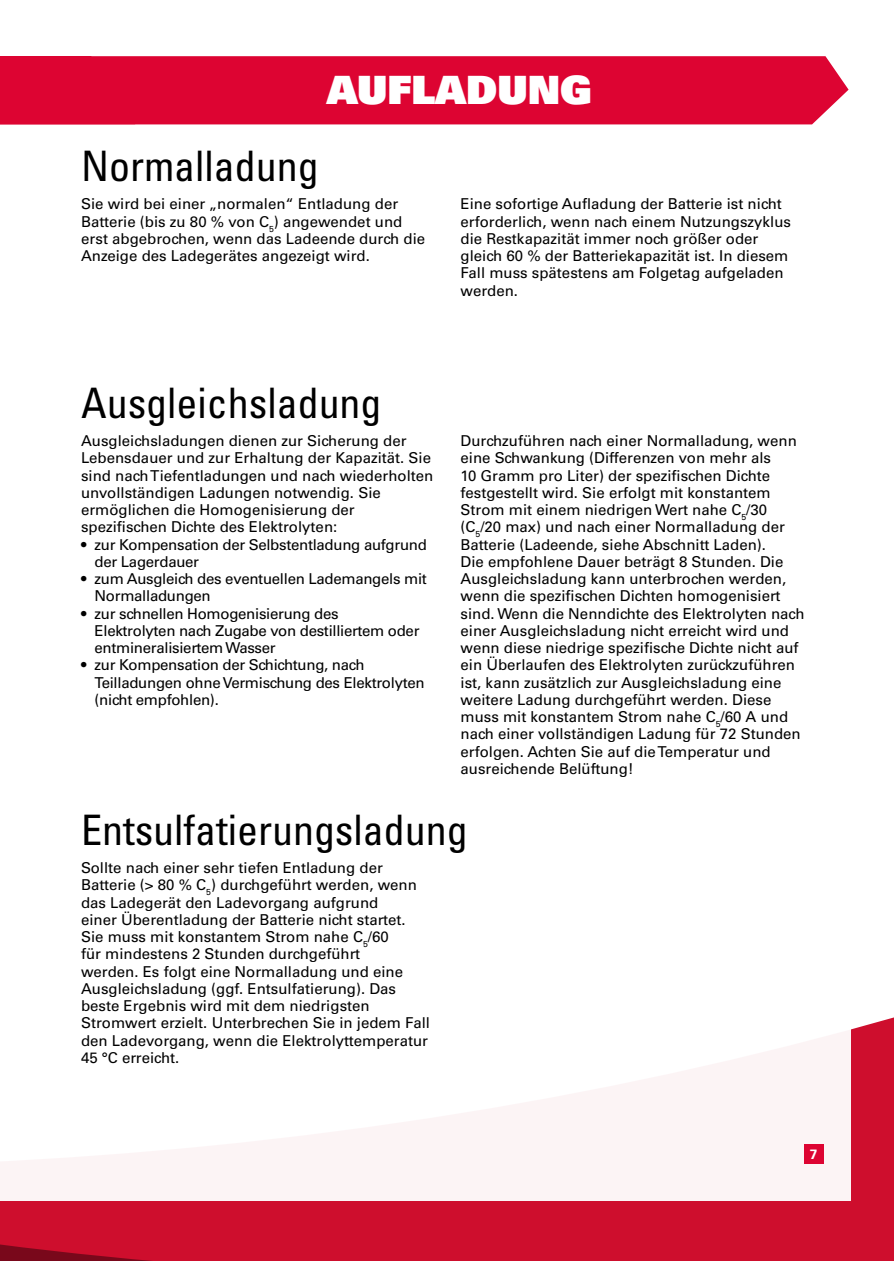
<style>
.page{position:relative;width:894px;height:1261px;background:#fff}
.page>*{position:absolute;margin:0;border:0;box-sizing:border-box;transform-origin:0 0}
.t1{font:condensed 42px "Univers LT Std";color:#000}
.t2{font:39px "Univers LT Std X Black";color:#fff}
.t3{font:15px/17.2px "Univers LT Std";color:#000}
.t4{font:15px/17.2px "Univers LT Std";letter-spacing:-.02em;color:#000}
.t5{font:700 13.5px "Univers LT Std";color:#fff}
</style>
<div class="page">
<div style="left:0;top:1017px;width:893px;height:243px;background:#ce0e2d"></div>
<div style="left:0;top:911px;width:850px;height:289px;background:#fff"></div>
<div style="left:803px;top:1143px;width:20px;height:20px;background:#dd0432"></div>
<div style="left:135px;top:56px;width:713px;height:68px;background:#dd0432"></div>
<div style="left:0;top:56px;width:135px;height:68px;background:#dd0432"></div>
<h2 class="t2" style="left:327px;top:65px;width:266px">AUFLADUNG</h2>
<h1 class="t1" style="left:81px;top:140px;width:239px">Normalladung</h1>
<p class="t3" style="left:81px;top:196px;width:345px">Sie wird bei einer „normalen“ Entladung der Batterie (bis zu 80 % von C<sub>5</sub>) angewendet und erst abgebrochen, wenn das Ladeende durch die Anzeige des Ladegerätes angezeigt wird.</p>
<p class="t3" style="left:460px;top:196px;width:332px">Eine sofortige Aufladung der Batterie ist nicht erforderlich, wenn nach einem Nutzungszyklus die Restkapazität immer noch größer oder gleich 60 % der Batteriekapazität ist. In diesem Fall muss spätestens am Folgetag aufgeladen werden.</p>
<h1 class="t1" style="left:81px;top:376px;width:302px">Ausgleichsladung</h1>
<p class="t3" style="left:81px;top:432px;width:353px">Ausgleichsladungen dienen zur Sicherung der Lebensdauer und zur Erhaltung der Kapazität. Sie sind nach Tiefentladungen und nach wiederholten unvollständigen Ladungen notwendig. Sie ermöglichen die Homogenisierung der spezifischen Dichte des Elektrolyten:</p>
<p class="t4" style="left:94px;top:535px;width:334px;text-indent:-14px">• zur Kompensation der Selbstentladung aufgrund der Lagerdauer</p>
<p class="t4" style="left:94px;top:570px;width:334px;text-indent:-14px">• zum Ausgleich des eventuellen Lademangels mit<br>Normalladungen</p>
<p class="t4" style="left:94px;top:604px;width:326px;text-indent:-14px">• zur schnellen Homogenisierung des<br>Elektrolyten nach Zugabe von destilliertem oder entmineralisiertem Wasser</p>
<p class="t4" style="left:94px;top:656px;width:331px;text-indent:-14px">• zur Kompensation der Schichtung, nach<br>Teilladungen ohne Vermischung des Elektrolyten (nicht empfohlen).</p>
<p class="t3" style="left:460px;top:432px;width:345px">Durchzuführen nach einer Normalladung, wenn eine Schwankung (Differenzen von mehr als<br>10 Gramm pro Liter) der spezifischen Dichte festgestellt wird. Sie erfolgt mit konstantem Strom mit einem niedrigen Wert nahe C<sub>5</sub>/30 (C<sub>5</sub>/20 max) und nach einer Normalladung der Batterie (Ladeende, siehe Abschnitt Laden).<br>Die empfohlene Dauer beträgt 8 Stunden. Die Ausgleichsladung kann unterbrochen werden, wenn die spezifischen Dichten homogenisiert sind. Wenn die Nenndichte des Elektrolyten nach einer Ausgleichsladung nicht erreicht wird und wenn diese niedrige spezifische Dichte nicht auf ein Überlaufen des Elektrolyten zurückzuführen ist, kann zusätzlich zur Ausgleichsladung eine weitere Ladung durchgeführt werden. Diese muss mit konstantem Strom nahe C<sub>5</sub>/60 A und nach einer vollständigen Ladung für 72 Stunden erfolgen. Achten Sie auf die Temperatur und ausreichende Belüftung!</p>
<h1 class="t1" style="left:81px;top:803px;width:388px">Entsulfatierungsladung</h1>
<p class="t3" style="left:81px;top:859px;width:350px">Sollte nach einer sehr tiefen Entladung der Batterie (&gt; 80 % C<sub>5</sub>) durchgeführt werden, wenn das Ladegerät den Ladevorgang aufgrund<br>einer Überentladung der Batterie nicht startet.<br>Sie muss mit konstantem Strom nahe C<sub>5</sub>/60<br>für mindestens 2 Stunden durchgeführt<br>werden. Es folgt eine Normalladung und eine Ausgleichsladung (ggf. Entsulfatierung). Das beste Ergebnis wird mit dem niedrigsten Stromwert erzielt. Unterbrechen Sie in jedem Fall den Ladevorgang, wenn die Elektrolyttemperatur 45 °C erreicht.</p>
<p class="t5" style="left:809px;top:1145px;width:9px">7</p>
</div>
